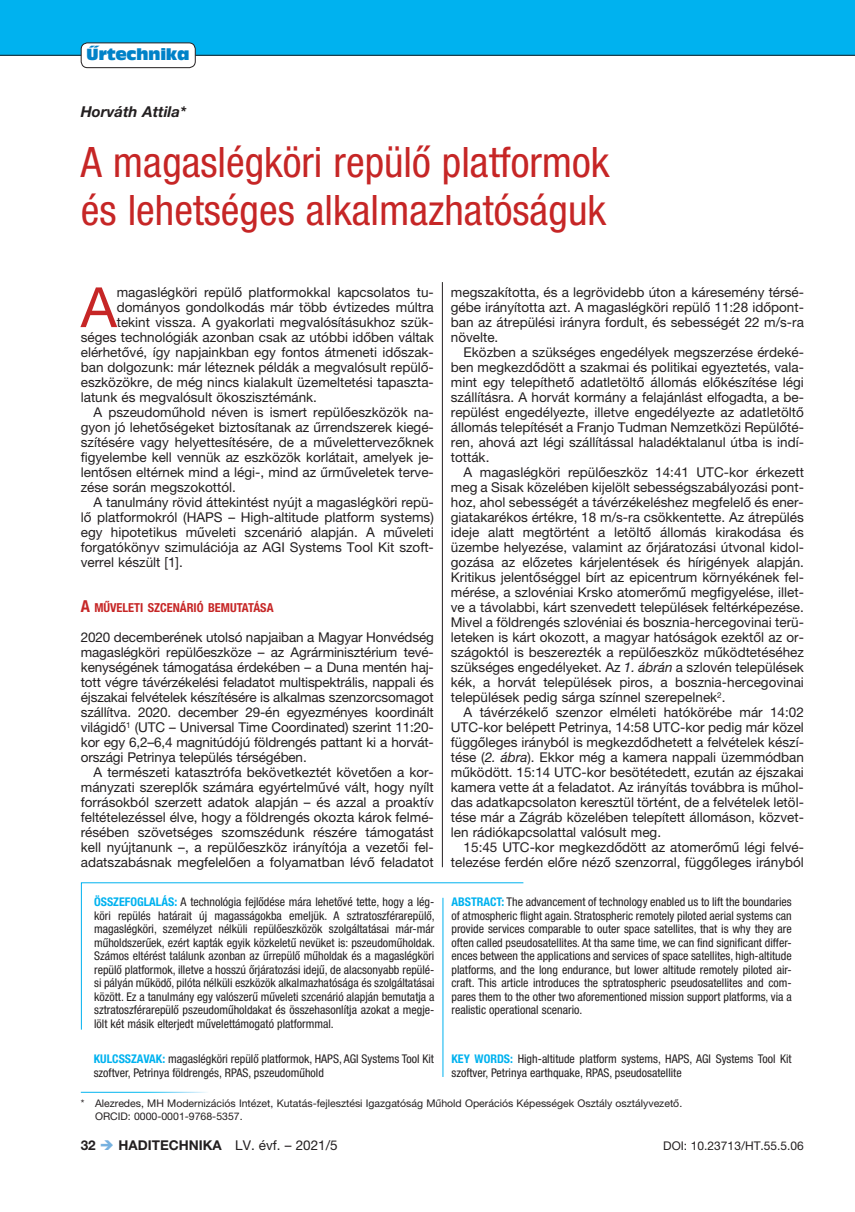
<style>
.page{position:relative;width:855px;height:1212px;background:#fff}
.page>*{position:absolute;margin:0;border:0;box-sizing:border-box;transform-origin:0 0}
.t1{font:55.5px "Helvetica Neue LT Pro";color:#c62626}
.t2{font:condensed 42px/48px "Helvetica Neue LT Pro";color:#c62626}
.t3{font:italic 700 15px "Helvetica Neue LT Pro";color:#231f20}
.t4{font:15px "Antique Olive Compact";letter-spacing:-.02em;color:#0082c8}
.t5{font:13.5px/15px "Helvetica Neue LT Pro";color:#231f20;text-align:justify}
.t6{font:700 13.5px "Helvetica Neue LT Pro";color:#231f20}
.t7{font:700 condensed 12.3px "Helvetica Neue LT Pro";color:#c62626}
.t8{font:condensed 12px/13.5px "Helvetica Neue LT Pro";color:#231f20;text-align:justify}
.t9{font:12px "Helvetica Neue LT Pro";color:#231f20}
.t10{font:10.5px/13.5px "Helvetica Neue LT Pro";color:#231f20}
.s1{font-size:16.5px}
.s2{font-style:italic}
.s3{font-weight:700;color:#00b2ef}
.s4{color:#76b1df}
.s5{font-weight:400}
</style>
<div class="page">
<hr style="left:442px;top:898px;width:1px;height:179px;background:#00b2ef">
<svg style="left:81px;top:882px;width:443px;height:148px"></svg>
<div style="left:0;top:0;width:855px;height:55px;background:#00b2ef"></div>
<hr style="left:0;top:55px;width:855px;height:1px;background:#231f20">
<div style="left:81px;top:43px;width:114px;height:25px;background:#fff;border-radius:6px"></div>
<div style="left:81px;top:43px;width:115px;height:25px;border:1px solid #231f20;border-radius:6px"></div>
<hr style="left:442px;top:282px;width:1px;height:585px;background:#231f20">
<p class="t4" style="left:86px;top:44px;width:105px">Űrtechnika</p>
<p class="t3" style="left:81px;top:102px;width:107px">Horváth Attila*</p>
<h2 class="t2" style="left:81px;top:138px;width:530px">A magaslégköri repülő platformok és lehetséges alkalmazhatóságuk</h2>
<h1 class="t1" style="left:81px;top:274px;width:37px">A</h1>
<p class="t5" style="left:117px;top:285px;width:318px">magaslégköri repülő platformokkal kapcsolatos tu-</p>
<p class="t5" style="left:117px;top:300px;width:318px">dományos gondolkodás már több évtizedes múltra</p>
<p class="t5" style="left:117px;top:315px;width:318px">tekint vissza. A gyakorlati megvalósításukhoz szük-</p>
<p class="t5" style="left:81px;top:330px;width:354px">séges technológiák azonban csak az utóbbi időben váltak</p>
<p class="t5" style="left:81px;top:345px;width:354px">elérhetővé, így napjainkban egy fontos átmeneti időszak-</p>
<p class="t5" style="left:81px;top:360px;width:354px">ban dolgozunk: már léteznek példák a megvalósult repülő-</p>
<p class="t5" style="left:81px;top:375px;width:354px">eszközökre, de még nincs kialakult üzemeltetési tapaszta-</p>
<p class="t5" style="left:81px;top:390px;width:238px">latunk és megvalósult ökoszisztémánk.</p>
<p class="t5" style="left:94px;top:405px;width:342px">A pszeudoműhold néven is ismert repülőeszközök na-</p>
<p class="t5" style="left:81px;top:420px;width:354px">gyon jó lehetőségeket biztosítanak az űrrendszerek kiegé-</p>
<p class="t5" style="left:81px;top:435px;width:354px">szítésére vagy helyettesítésére, de a művelettervezőknek</p>
<p class="t5" style="left:81px;top:450px;width:354px">figyelembe kell vennük az eszközök korlátait, amelyek je-</p>
<p class="t5" style="left:81px;top:465px;width:354px">lentősen eltérnek mind a légi-, mind az űrműveletek terve-</p>
<p class="t5" style="left:81px;top:480px;width:156px">zése során megszokottól.</p>
<p class="t5" style="left:94px;top:495px;width:342px">A tanulmány rövid áttekintést nyújt a magaslégköri repü-</p>
<p class="t5" style="left:81px;top:510px;width:354px">lő platformokról (HAPS – High-altitude platform systems)</p>
<p class="t5" style="left:81px;top:525px;width:354px">egy hipotetikus műveleti szcenárió alapján. A műveleti</p>
<p class="t5" style="left:81px;top:540px;width:354px">forgatókönyv szimulációja az AGI Systems Tool Kit szoft-</p>
<p class="t5" style="left:81px;top:555px;width:103px">verrel készült [1].</p>
<p class="t7" style="left:81px;top:600px;width:194px"><span class="s1">A</span> MŰVELETI SZCENÁRIÓ BEMUTATÁSA</p>
<p class="t5" style="left:81px;top:630px;width:354px">2020 decemberének utolsó napjaiban a Magyar Honvédség magaslégköri repülőeszköze – az Agrárminisztérium tevé&shy;kenységének támogatása érdekében – a Duna mentén haj&shy;tott végre távérzékelési feladatot multispektrális, nappali és éjszakai felvételek készítésére is alkalmas szenzorcsomagot szállítva. 2020. december 29-én egyezményes koordinált világidő<sup>1</sup> (UTC – Universal Time Coordinated) szerint 11:20- kor egy 6,2–6,4 magnitúdójú földrengés pattant ki a horvát&shy;országi Petrinya település térségében.</p>
<p class="t5" style="left:81px;top:765px;width:354px;text-indent:13px">A természeti katasztrófa bekövetkeztét követően a kor&shy;mányzati szereplők számára egyértelművé vált, hogy nyílt forrásokból szerzett adatok alapján – és azzal a proaktív feltételezéssel élve, hogy a földrengés okozta károk felmé&shy;résében szövetséges szomszédunk részére támogatást kell nyújtanunk –, a repülőeszköz irányítója a vezetői fel&shy;adatszabásnak megfelelően a folyamatban lévő feladatot</p>
<p class="t5" style="left:451px;top:285px;width:354px">megszakította, és a legrövidebb úton a káresemény térsé&shy;gébe irányította azt. A magaslégköri repülő 11:28 időpont&shy;ban az átrepülési irányra fordult, és sebességét 22 m/s-ra növelte.</p>
<p class="t5" style="left:451px;top:345px;width:354px;text-indent:13px">Eközben a szükséges engedélyek megszerzése érdeké&shy;ben megkezdődött a szakmai és politikai egyeztetés, vala&shy;mint egy telepíthető adatletöltő állomás előkészítése légi szállításra. A horvát kormány a felajánlást elfogadta, a be&shy;repülést engedélyezte, illetve engedélyezte az adatletöltő állomás telepítését a Franjo Tudman Nemzetközi Repülőté&shy;ren, ahová azt légi szállítással haladéktalanul útba is indí&shy;tották.</p>
<p class="t5" style="left:451px;top:465px;width:354px;text-indent:13px">A magaslégköri repülőeszköz 14:41 UTC-kor érkezett meg a Sisak közelében kijelölt sebességszabályozási pont&shy;hoz, ahol sebességét a távérzékeléshez megfelelő és ener&shy;giatakarékos értékre, 18 m/s-ra csökkentette. Az átrepülés ideje alatt megtörtént a letöltő állomás kirakodása és üzembe helyezése, valamint az őrjáratozási útvonal kidol&shy;gozása az előzetes kárjelentések és hírigények alapján.<br>Kritikus jelentőséggel bírt az epicentrum környékének fel&shy;mérése, a szlovéniai Krsko atomerőmű megfigyelése, illet&shy;ve a távolabbi, kárt szenvedett települések feltérképezése.<br>Mivel a földrengés szlovéniai és bosznia-hercegovinai terü&shy;leteken is kárt okozott, a magyar hatóságok ezektől az or&shy;szágoktól is beszerezték a repülőeszköz működtetéséhez szükséges engedélyeket. Az <span class="s2">1. ábrán</span> a szlovén települések kék, a horvát települések piros, a bosznia-hercegovinai települések pedig sárga színnel szerepelnek<sup>2</sup>.</p>
<p class="t5" style="left:451px;top:705px;width:354px;text-indent:13px">A távérzékelő szenzor elméleti hatókörébe már 14:02<br>UTC-kor belépett Petrinya, 14:58 UTC-kor pedig már közel függőleges irányból is megkezdődhetett a felvételek készí&shy;tése (<span class="s2">2. ábra</span>). Ekkor még a kamera nappali üzemmódban működött. 15:14 UTC-kor besötétedett, ezután az éjszakai kamera vette át a feladatot. Az irányítás továbbra is műhol&shy;das adatkapcsolaton keresztül történt, de a felvételek letöl&shy;tése már a Zágráb közelében telepített állomáson, közvet&shy;len rádiókapcsolattal valósult meg.</p>
<p class="t5" style="left:451px;top:840px;width:354px;text-align:right">15:45 UTC-kor megkezdődött az atomerőmű légi felvé&shy;telezése ferdén előre néző szenzorral, függőleges irányból</p>
<p class="t8" style="left:94px;top:895px;width:342px"><span class="s3">ÖSSZEFOGLALÁS:</span> A technológia fejlődése mára lehetővé tette, hogy a lég&shy;köri repülés határait új magasságokba emeljük. A sztratoszférarepülő, magaslégköri, személyzet nélküli repülőeszközök szolgáltatásai már-már műholdszerűek, ezért kapták egyik közkeletű nevüket is: pszeudoműholdak.<br>Számos eltérést találunk azonban az űrrepülő műholdak és a magaslégköri repülő platformok, illetve a hosszú őrjáratozási idejű, de alacsonyabb repülé&shy;si pályán működő, pilóta nélküli eszközök alkalmazhatósága és szolgáltatásai között. Ez a tanulmány egy valószerű műveleti szcenárió alapján bemutatja a sztratoszférarepülő pszeudoműholdakat és összehasonlítja azokat a megje&shy;lölt két másik elterjedt művelettámogató platformmal.</p>
<p class="t8" style="left:451px;top:895px;width:342px"><span class="s3">ABSTRACT:</span> The advancement of technology enabled us to lift the boundaries of atmospheric flight again. Stratospheric remotely piloted aerial systems can provide services comparable to outer space satellites, that is why they are often called pseudosatellites. At tha same time, we can find significant differ&shy;ences between the applications and services of space satellites, high-altitude platforms, and the long endurance, but lower altitude remotely piloted air&shy;craft. This article introduces the sptratospheric pseudosatellites and com&shy;pares them to the other two aforementioned mission support platforms, via a realistic operational scenario.</p>
<p class="t8" style="left:451px;top:1052px;width:342px"><span class="s3">KEY WORDS:</span> High-altitude platform systems, HAPS, AGI Systems Tool Kit szoftver, Petrinya earthquake, RPAS, pseudosatellite</p>
<p class="t8" style="left:94px;top:1052px;width:342px"><span class="s3">KULCSSZAVAK:</span> magaslégköri repülő platformok, HAPS, AGI Systems Tool Kit szoftver, Petrinya földrengés, RPAS, pszeudoműhold</p>
<p class="t10" style="left:95px;top:1096px;width:589px;text-indent:-14px">* Alezredes, MH Modernizációs Intézet, Kutatás-fejlesztési Igazgatóság Műhold Operációs Képességek Osztály osztályvezető.<br>ORCID: 0000-0001-9768-5357.</p>
<p class="t6" style="left:81px;top:1137px;width:258px">32 <span class="s4">➔</span> HADITECHNIKA <span class="s5">LV. évf. – 2021/5</span></p>
<p class="t9" style="left:663px;top:1138px;width:142px">DOI: 10.23713/HT.55.5.06</p>
</div>
